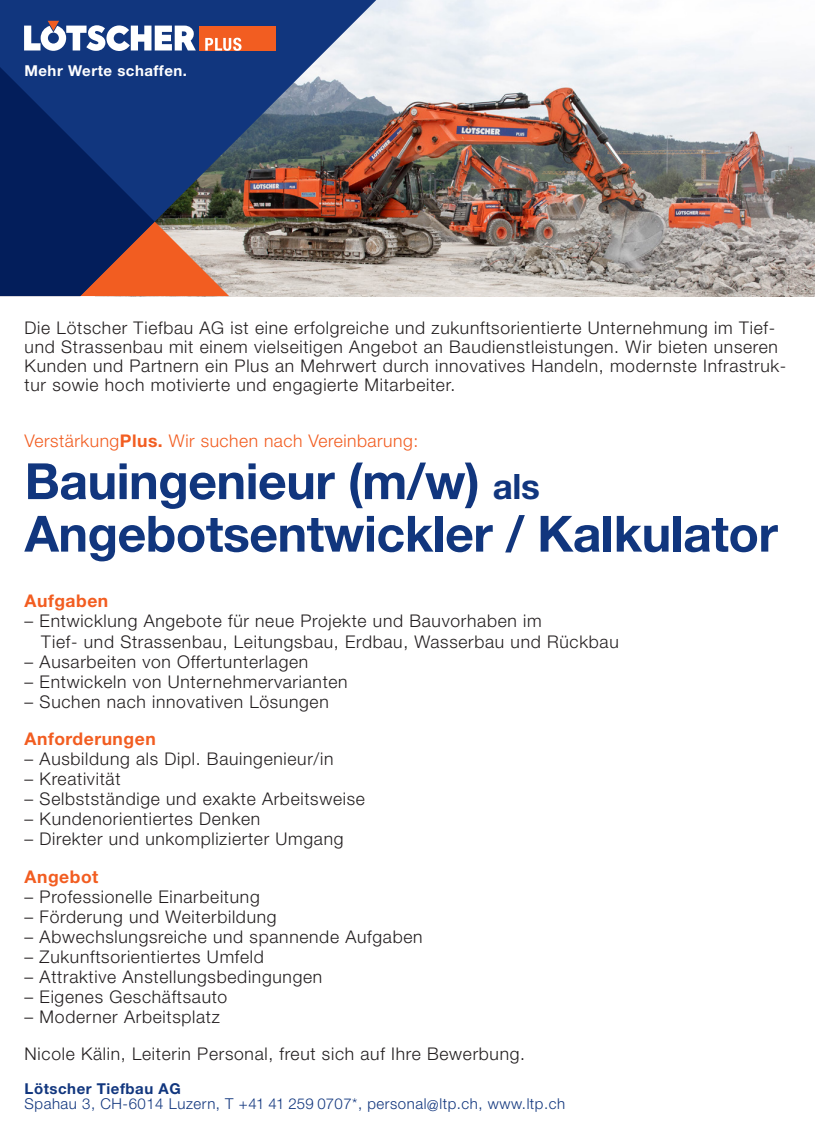
<style>
.page{position:relative;width:815px;height:1134px;background:#fff}
.page>*{position:absolute;margin:0;border:0;box-sizing:border-box;transform-origin:0 0}
.Titel_Blau{font:700 50px "Helvetica Neue LT Std";letter-spacing:-.01em;color:#11367e}
.Lauftext_Blau{font:300 17.5px/19.2px "Helvetica Neue LT Std";letter-spacing:.04em;color:#231f20}
.Titel_Orange{font:300 17.5px "Helvetica Neue LT Std";letter-spacing:.04em;color:#231f20}
.Titel_Orange-2{font:300 17.5px "Helvetica Neue LT Std";letter-spacing:.03em;color:#f25d21}
.Titel_Orange-3{font:700 17.5px "Helvetica Neue LT Std";letter-spacing:.03em;color:#f25d21}
.Adresszeile_Blau{font:300 15px/15px "Helvetica Neue LT Std";letter-spacing:.035em;color:#11367e}
.t1{font:700 15px "Helvetica Neue LT Std";letter-spacing:.035em;color:#fff}
.s1{font-weight:700}
.s2{font-size:35px}
</style>
<div class="page">
<img style="left:376px;top:0;width:439px;height:296px">
<img style="left:0;top:0;width:376px;height:296px">
<svg style="left:0;top:67px;width:155px;height:229px;background:#1a2a62"></svg>
<div style="left:9px;top:7px;width:267px;height:58px;background:#11367e"></div>
<div style="left:200px;top:26px;width:76px;height:24px;background:#f25d21"></div>
<svg style="left:205px;top:38px;width:37px;height:13px"></svg>
<svg style="left:24px;top:21px;width:172px;height:30px"></svg>
<p class="t1" style="left:24px;top:61px;width:164px">Mehr Werte schaffen.</p>
<p class="Lauftext_Blau" style="left:25px;top:317px;width:763px">Die Lötscher Tiefbau AG ist eine erfolgreiche und zukunftsorientierte Unternehmung im Tief&shy;und Strassenbau mit einem vielseitigen Angebot an Baudienstleistungen. Wir bieten unseren Kunden und Partnern ein Plus an Mehrwert durch innovatives Handeln, modernste Infrastruk&shy;tur sowie hoch motivierte und engagierte Mitarbeiter.</p>
<p class="Titel_Orange-2" style="left:25px;top:430px;width:395px">Verstärkung<span class="s1">Plus.</span> Wir suchen nach Vereinbarung:</p>
<p class="Titel_Blau" style="left:25px;top:450px;width:517px">Bauingenieur (m/w) <span class="s2">als</span></p>
<p class="Titel_Blau" style="left:25px;top:503px;width:755px">Angebotsentwickler / Kalkulator</p>
<p class="Titel_Orange-3" style="left:25px;top:590px;width:85px">Aufgaben</p>
<p class="Lauftext_Blau" style="left:25px;top:611px;width:519px">– Entwicklung Angebote für neue Projekte und Bauvorhaben im</p>
<p class="Lauftext_Blau" style="left:41px;top:631px;width:579px">Tief- und Strassenbau, Leitungsbau, Erdbau, Wasserbau und Rückbau</p>
<p class="Lauftext_Blau" style="left:25px;top:651px;width:285px">– Ausarbeiten von Offertunterlagen</p>
<p class="Lauftext_Blau" style="left:25px;top:671px;width:325px">– Entwickeln von Unternehmervarianten</p>
<p class="Lauftext_Blau" style="left:25px;top:691px;width:306px">– Suchen nach innovativen Lösungen</p>
<p class="Titel_Orange-3" style="left:25px;top:728px;width:133px">Anforderungen</p>
<p class="Lauftext_Blau" style="left:25px;top:749px;width:310px">– Ausbildung als Dipl. Bauingenieur/in</p>
<p class="Lauftext_Blau" style="left:25px;top:769px;width:97px">– Kreativität</p>
<p class="Lauftext_Blau" style="left:25px;top:789px;width:342px">– Selbstständige und exakte Arbeitsweise</p>
<p class="Lauftext_Blau" style="left:25px;top:809px;width:237px">– Kundenorientiertes Denken</p>
<p class="Lauftext_Blau" style="left:25px;top:829px;width:320px">– Direkter und unkomplizierter Umgang</p>
<p class="Titel_Orange-3" style="left:25px;top:865px;width:75px">Angebot</p>
<p class="Lauftext_Blau" style="left:25px;top:886px;width:237px">– Professionelle Einarbeitung</p>
<p class="Lauftext_Blau" style="left:25px;top:906px;width:254px">– Förderung und Weiterbildung</p>
<p class="Lauftext_Blau" style="left:25px;top:926px;width:399px">– Abwechslungsreiche und spannende Aufgaben</p>
<p class="Lauftext_Blau" style="left:25px;top:946px;width:241px">– Zukunftsorientiertes Umfeld</p>
<p class="Lauftext_Blau" style="left:25px;top:966px;width:299px">– Attraktive Anstellungsbedingungen</p>
<p class="Lauftext_Blau" style="left:25px;top:986px;width:204px">– Eigenes Geschäftsauto</p>
<p class="Lauftext_Blau" style="left:25px;top:1006px;width:197px">– Moderner Arbeitsplatz</p>
<p class="Titel_Orange" style="left:25px;top:1043px;width:502px">Nicole Kälin, Leiterin Personal, freut sich auf Ihre Bewerbung.</p>
<p class="Adresszeile_Blau" style="left:25px;top:1081px;width:542px"><span class="s1">Lötscher Tiefbau AG<br></span>Spahau 3, CH-6014 Luzern, T +41 41 259 0707*, personal@ltp.ch, www.ltp.ch</p>
</div>
